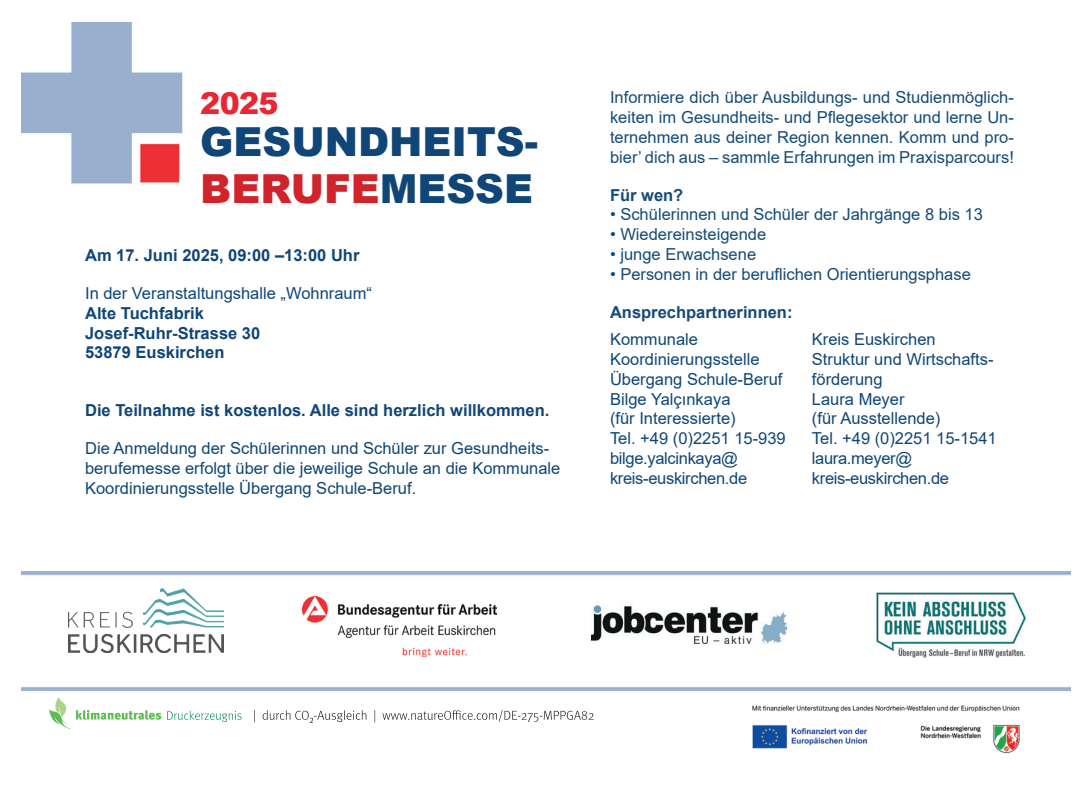
<style>
.page{position:relative;width:1092px;height:787px;background:#fff}
.page>*{position:absolute;margin:0;border:0;box-sizing:border-box;transform-origin:0 0}
.t1{font:900 40px/46.8px "Arial";color:#0f4677}
.t2{font:900 30px "Arial";color:#eb2632}
.t3{font:16.5px/19.8px "Arial";color:#0f4677}
.t4{font:16.5px/19.8px "Arial";color:#154b77;text-align:justify}
.t5{font:700 16.5px/19.8px "Arial";color:#0f4677}
.t6{font:700 16.5px "Arial";color:#154b77}
.s1{color:#d1232a}
</style>
<div class="page">
<img style="left:21px;top:22px;width:1049px;height:698px">
<img style="left:69px;top:589px;width:154px;height:63px">
<img style="left:302px;top:597px;width:195px;height:59px">
<img style="left:591px;top:602px;width:195px;height:41px">
<img style="left:869px;top:591px;width:164px;height:66px">
<img style="left:742px;top:696px;width:286px;height:58px">
<div style="left:200px;top:42px;width:315px;height:103px;background:#fff"></div>
<svg style="left:49px;top:697px;width:112px;height:32px"></svg>
<svg style="left:167px;top:710px;width:74px;height:12px"></svg>
<svg style="left:254px;top:710px;width:339px;height:13px"></svg>
<h2 class="t2" style="left:200px;top:82px;width:80px">2025</h2>
<h1 class="t1" style="left:200px;top:117px;width:339px">GESUNDHEITS-<br><span class="s1">BERUFE</span>MESSE</h1>
<p class="t5" style="left:85px;top:246px;width:276px">Am 17. Juni 2025, 09:00 –13:00 Uhr</p>
<p class="t3" style="left:85px;top:283px;width:288px">In der Veranstaltungshalle „Wohnraum“</p>
<p class="t5" style="left:85px;top:303px;width:177px">Alte Tuchfabrik<br>Josef-Ruhr-Strasse 30<br>53879 Euskirchen</p>
<p class="t5" style="left:85px;top:400px;width:465px">Die Teilnahme ist kostenlos. Alle sind herzlich willkommen.</p>
<p class="t3" style="left:85px;top:438px;width:477px">Die Anmeldung der Schülerinnen und Schüler zur Gesundheits&shy;berufemesse erfolgt über die jeweilige Schule an die Kommunale<br>Koordinierungsstelle Übergang Schule-Beruf.</p>
<p class="t4" style="left:610px;top:88px;width:405px">Informiere dich über Ausbildungs- und Studienmöglich&shy;keiten im Gesundheits- und Pflegesektor und lerne Un&shy;ternehmen aus deiner Region kennen. Komm und pro&shy;bier’ dich aus – sammle Erfahrungen im Praxisparcours!</p>
<p class="t6" style="left:610px;top:183px;width:75px">Für wen?</p>
<p class="t4" style="left:610px;top:205px;width:374px">• Schülerinnen und Schüler der Jahrgänge 8 bis 13</p>
<p class="t4" style="left:610px;top:224px;width:158px">• Wiedereinsteigende</p>
<p class="t4" style="left:610px;top:244px;width:148px">• junge Erwachsene</p>
<p class="t4" style="left:610px;top:264px;width:362px">• Personen in der beruflichen Orientierungsphase</p>
<p class="t6" style="left:610px;top:300px;width:184px">Ansprechpartnerinnen:</p>
<p class="t3" style="left:610px;top:329px;width:177px">Kommunale<br>Koordinierungsstelle<br>Übergang Schule-Beruf<br>Bilge Yalçınkaya<br>(für Interessierte)<br>Tel. +49 (0)2251 15-939 bilge.yalcinkaya@ kreis-euskirchen.de</p>
<p class="t3" style="left:811px;top:329px;width:186px">Kreis Euskirchen<br>Struktur und Wirtschafts&shy;förderung<br>Laura Meyer<br>(für Ausstellende)<br>Tel. +49 (0)2251 15-1541 laura.meyer@ kreis-euskirchen.de</p>
</div>
